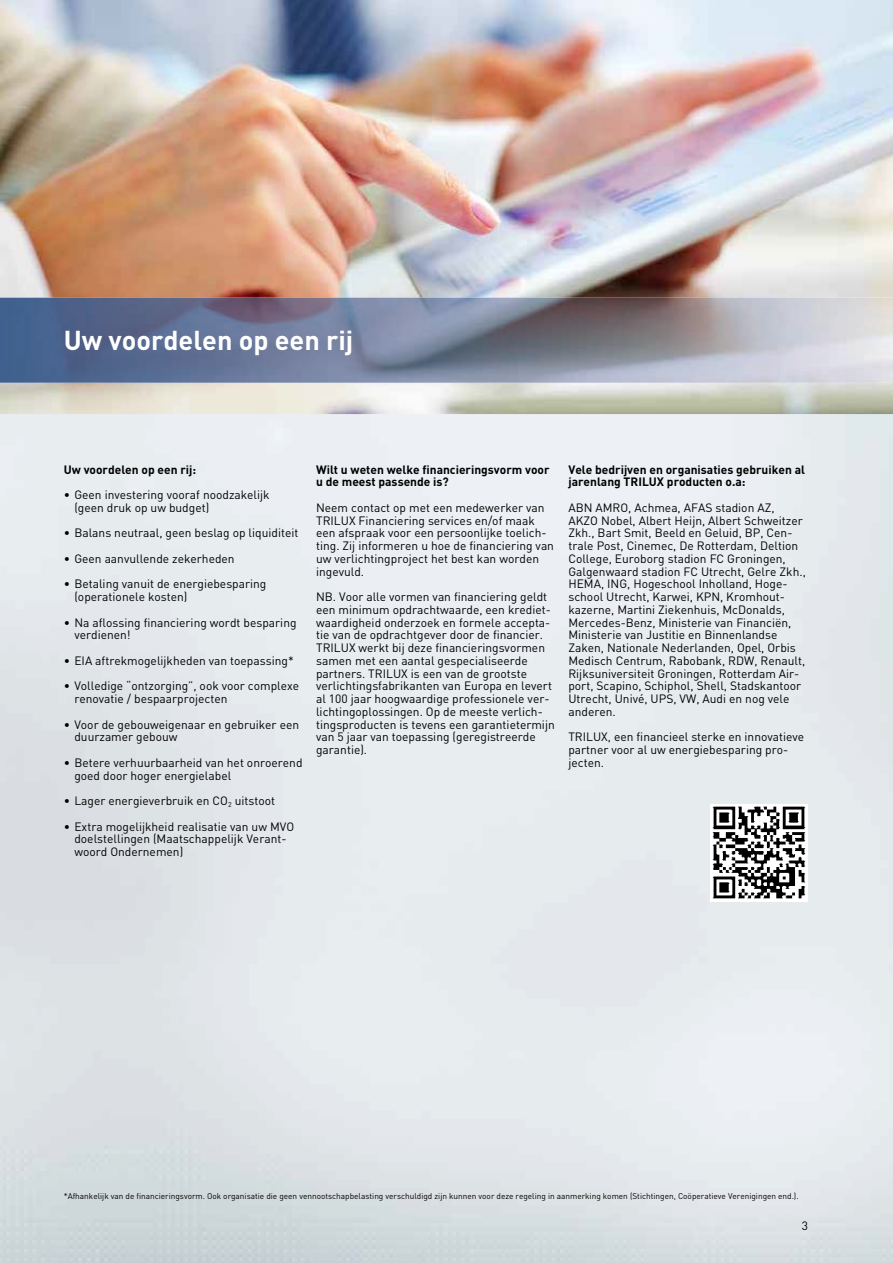
<style>
.page{position:relative;width:893px;height:1263px;background:#fff}
.page>*{position:absolute;margin:0;border:0;box-sizing:border-box;transform-origin:0 0}
.t1{font:700 27px "DIN";color:#fff}
.t2{font:12px/12.8px "DIN";color:#000}
.t3{font:700 12px/12.8px "DIN";color:#000}
.t4{font:8.25px "DIN";color:#000}
</style>
<div class="page">
<img style="left:0;top:0;width:893px;height:414px">
<img style="left:0;top:298px;width:893px;height:85px">
<img style="left:712px;top:806px;width:94px;height:93px">
<h1 class="t1" style="left:64px;top:322px;width:291px">Uw voordelen op een rij</h1>
<p class="t3" style="left:64px;top:462px;width:134px">Uw voordelen op een rij:</p>
<p class="t2" style="left:74px;top:488px;width:197px;text-indent:-11px">• Geen investering vooraf noodzakelijk (geen druk op uw budget)</p>
<p class="t2" style="left:64px;top:526px;width:236px">• Balans neutraal, geen beslag op liquiditeit</p>
<p class="t2" style="left:64px;top:552px;width:172px">• Geen aanvullende zekerheden</p>
<p class="t2" style="left:74px;top:577px;width:194px;text-indent:-11px">• Betaling vanuit de energiebesparing (operationele kosten)</p>
<p class="t2" style="left:74px;top:616px;width:224px;text-indent:-11px">• Na aflossing financiering wordt besparing verdienen!</p>
<p class="t2" style="left:64px;top:654px;width:231px">• EIA aftrekmogelijkheden van toepassing*</p>
<p class="t2" style="left:74px;top:679px;width:226px;text-indent:-11px">• Volledige “ontzorging”, ook voor complexe renovatie / bespaarprojecten</p>
<p class="t2" style="left:74px;top:718px;width:226px;text-indent:-11px">• Voor de gebouweigenaar en gebruiker een duurzamer gebouw</p>
<p class="t2" style="left:74px;top:756px;width:230px;text-indent:-11px">• Betere verhuurbaarheid van het onroerend goed door hoger energielabel</p>
<p class="t2" style="left:64px;top:794px;width:213px">• Lager energieverbruik en CO<sub>2</sub> uitstoot</p>
<p class="t2" style="left:74px;top:820px;width:221px;text-indent:-11px">• Extra mogelijkheid realisatie van uw MVO doelstellingen (Maatschappelijk Verant&shy;woord Ondernemen)</p>
<p class="t3" style="left:316px;top:462px;width:235px">Wilt u weten welke financieringsvorm voor u de meest passende is?</p>
<p class="t2" style="left:316px;top:501px;width:239px">Neem contact op met een medewerker van TRILUX Financiering services en/of maak een afspraak voor een persoonlijke toelich&shy;ting. Zij informeren u hoe de financiering van uw verlichtingproject het best kan worden ingevuld.</p>
<p class="t2" style="left:316px;top:590px;width:240px">NB. Voor alle vormen van financiering geldt een minimum opdrachtwaarde, een krediet&shy;waardigheid onderzoek en formele accepta&shy;tie van de opdrachtgever door de financier.<br>TRILUX werkt bij deze financieringsvormen samen met een aantal gespecialiseerde partners. TRILUX is een van de grootste verlichtingsfabrikanten van Europa en levert al 100 jaar hoogwaardige professionele ver&shy;lichtingoplossingen. Op de meeste verlich&shy;tingsproducten is tevens een garantietermijn van 5 jaar van toepassing (geregistreerde garantie).</p>
<p class="t3" style="left:568px;top:462px;width:238px">Vele bedrijven en organisaties gebruiken al jarenlang TRILUX producten o.a:</p>
<p class="t2" style="left:568px;top:501px;width:239px">ABN AMRO, Achmea, AFAS stadion AZ, AKZO Nobel, Albert Heijn, Albert Schweitzer Zkh., Bart Smit, Beeld en Geluid, BP, Cen&shy;trale Post, Cinemec, De Rotterdam, Deltion College, Euroborg stadion FC Groningen, Galgenwaard stadion FC Utrecht, Gelre Zkh., HEMA, ING, Hogeschool Inholland, Hoge&shy;school Utrecht, Karwei, KPN, Kromhout&shy;kazerne, Martini Ziekenhuis, McDonalds, Mercedes-Benz, Ministerie van Financiën, Ministerie van Justitie en Binnenlandse Zaken, Nationale Nederlanden, Opel, Orbis Medisch Centrum, Rabobank, RDW, Renault, Rijksuniversiteit Groningen, Rotterdam Air&shy;port, Scapino, Schiphol, Shell, Stadskantoor Utrecht, Univé, UPS, VW, Audi en nog vele anderen.</p>
<p class="t2" style="left:568px;top:730px;width:237px">TRILUX, een financieel sterke en innovatieve partner voor al uw energiebesparing pro&shy;jecten.</p>
<p class="t4" style="left:64px;top:1191px;width:736px">* Afhankelijk van de financieringsvorm. Ook organisatie die geen vennootschapbelasting verschuldigd zijn kunnen voor deze regeling in aanmerking komen (Stichtingen, Coöperatieve Verenigingen end.).</p>
<p class="t2" style="left:802px;top:1219px;width:8px">3</p>
</div>
